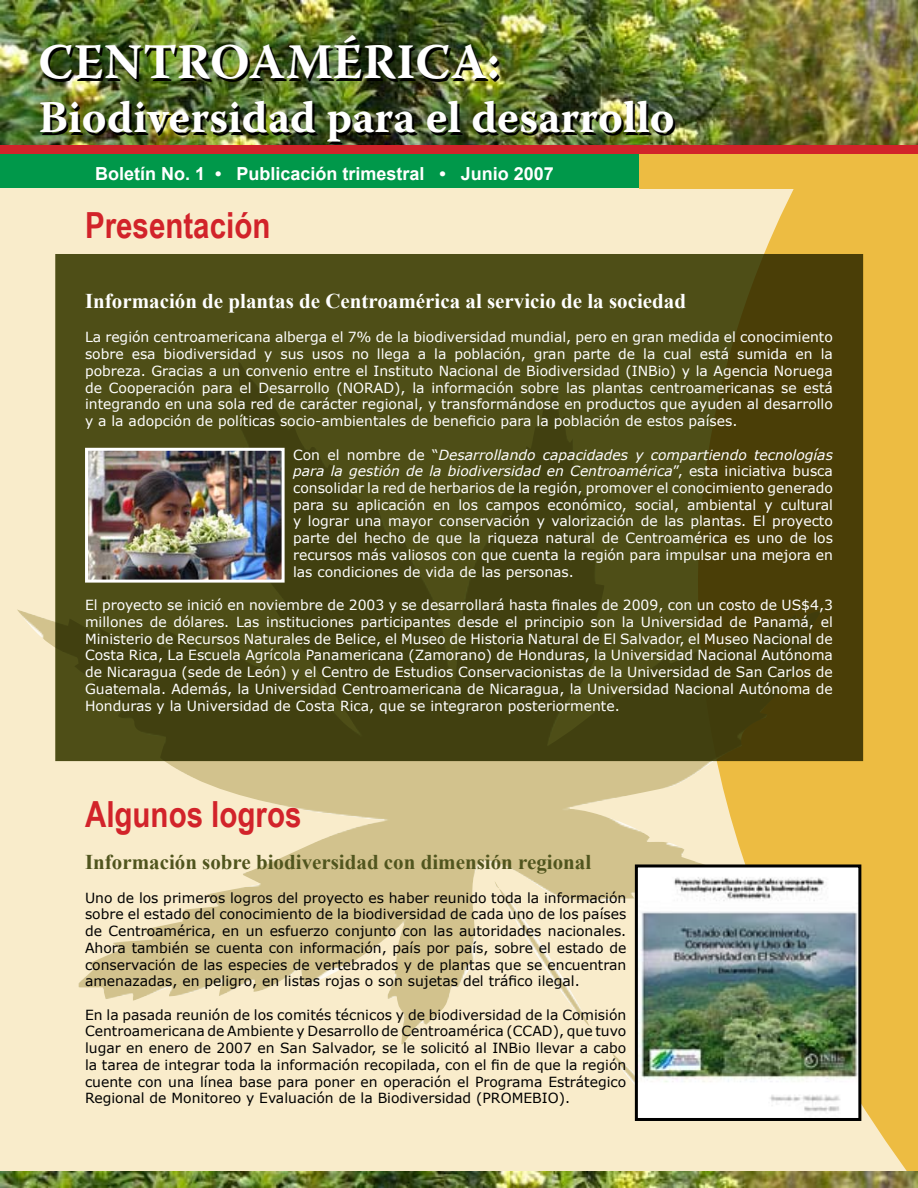
<style>
.page{position:relative;width:918px;height:1188px;background:#fff}
.page>*{position:absolute;margin:0;border:0;box-sizing:border-box;transform-origin:0 0}
.t1{font:700 49.5px "Warnock Pro";letter-spacing:.01em;color:#fff}
.t2{font:700 45px "Warnock Pro";color:#fff}
.t3{font:700 36px "Arial Narrow";color:#d2232a}
.t4{font:700 21px "Times New Roman";color:#fff}
.t5{font:700 21px "Times New Roman";color:#50551e}
.t6{font:700 18px "Arial";color:#fff}
.t7{font:13.95px/16.8px "Verdana";color:#fff;text-align:justify}
.t8{font:13.95px/16.8px "Verdana";color:#000;text-align:justify}
.s1{font-style:italic}
</style>
<div class="page">
<div style="left:0;top:2px;width:916px;height:1186px;background:#f9eccb"></div>
<svg style="left:422px;top:144px;width:496px;height:1028px;fill:#edbc48"></svg>
<img style="left:17px;top:609px;width:805px;height:435px">
<img style="left:0;top:1172px;width:918px;height:16px">
<div style="left:56px;top:255px;width:806px;height:505px;background:linear-gradient(to right,#4a4d18,#49420c)"></div>
<img style="left:0;top:0;width:918px;height:144px">
<div style="left:0;top:149px;width:918px;height:39px;background:#00984a"></div>
<div style="left:640px;top:150px;width:278px;height:39px;background:#edbc42"></div>
<div style="left:0;top:145px;width:918px;height:9px;background:#d2232a"></div>
<img style="left:89px;top:452px;width:192px;height:127px">
<div style="left:85px;top:448px;width:200px;height:135px;border:3px solid #fff"></div>
<img style="left:639px;top:868px;width:218px;height:249px">
<div style="left:635px;top:864px;width:226px;height:257px;border:3px solid #000"></div>
<h1 class="t1" style="left:38px;top:32px;width:463px">CENTROAMÉRICA:</h1>
<h2 class="t2" style="left:38px;top:90px;width:638px">Biodiversidad para el desarrollo</h2>
<p class="t6" style="left:95px;top:162px;width:460px">Boletín No. 1 • Publicación trimestral • Junio 2007</p>
<h3 class="t3" style="left:85px;top:199px;width:187px">Presentación</h3>
<h3 class="t4" style="left:85px;top:286px;width:602px">Información de plantas de Centroamérica al servicio de la sociedad</h3>
<p class="t7" style="left:85px;top:328px;width:749px">La región centroamericana alberga el 7% de la biodiversidad mundial, pero en gran medida el conocimiento sobre esa biodiversidad y sus usos no llega a la población, gran parte de la cual está sumida en la pobreza. Gracias a un convenio entre el Instituto Nacional de Biodiversidad (INBio) y la Agencia Noruega de Cooperación para el Desarrollo (NORAD), la información sobre las plantas centroamericanas se está integrando en una sola red de carácter regional, y transformándose en productos que ayuden al desarrollo y a la adopción de políticas socio-ambientales de beneficio para la población de estos países.</p>
<p class="t7" style="left:293px;top:446px;width:541px">Con el nombre de “<span class="s1">Desarrollando capacidades y compartiendo tecnologías para la gestión de la biodiversidad en Centroamérica</span>”, esta iniciativa busca consolidar la red de herbarios de la región, promover el conocimiento generado para su aplicación en los campos económico, social, ambiental y cultural y lograr una mayor conservación y valorización de las plantas. El proyecto parte del hecho de que la riqueza natural de Centroamérica es uno de los recursos más valiosos con que cuenta la región para impulsar una mejora en las condiciones de vida de las personas.</p>
<p class="t7" style="left:85px;top:596px;width:749px">El proyecto se inició en noviembre de 2003 y se desarrollará hasta finales de 2009, con un costo de US$4,3 millones de dólares. Las instituciones participantes desde el principio son la Universidad de Panamá, el Ministerio de Recursos Naturales de Belice, el Museo de Historia Natural de El Salvador, el Museo Nacional de Costa Rica, La Escuela Agrícola Panamericana (Zamorano) de Honduras, la Universidad Nacional Autónoma de Nicaragua (sede de León) y el Centro de Estudios Conservacionistas de la Universidad de San Carlos de Guatemala. Además, la Universidad Centroamericana de Nicaragua, la Universidad Nacional Autónoma de Honduras y la Universidad de Costa Rica, que se integraron posteriormente.</p>
<h3 class="t3" style="left:85px;top:787px;width:218px">Algunos logros</h3>
<h3 class="t5" style="left:85px;top:848px;width:508px">Información sobre biodiversidad con dimensión regional</h3>
<p class="t8" style="left:85px;top:889px;width:543px">Uno de los primeros logros del proyecto es haber reunido toda la información sobre el estado del conocimiento de la biodiversidad de cada uno de los países de Centroamérica, en un esfuerzo conjunto con las autoridades nacionales.<br>Ahora también se cuenta con información, país por país, sobre el estado de conservación de las especies de vertebrados y de plantas que se encuentran amenazadas, en peligro, en listas rojas o son sujetas del tráfico ilegal.</p>
<p class="t8" style="left:85px;top:1006px;width:543px">En la pasada reunión de los comités técnicos y de biodiversidad de la Comisión Centroamericana de Ambiente y Desarrollo de Centroamérica (CCAD), que tuvo lugar en enero de 2007 en San Salvador, se le solicitó al INBio llevar a cabo la tarea de integrar toda la información recopilada, con el fin de que la región cuente con una línea base para poner en operación el Programa Estrátegico Regional de Monitoreo y Evaluación de la Biodiversidad (PROMEBIO).</p>
</div>
